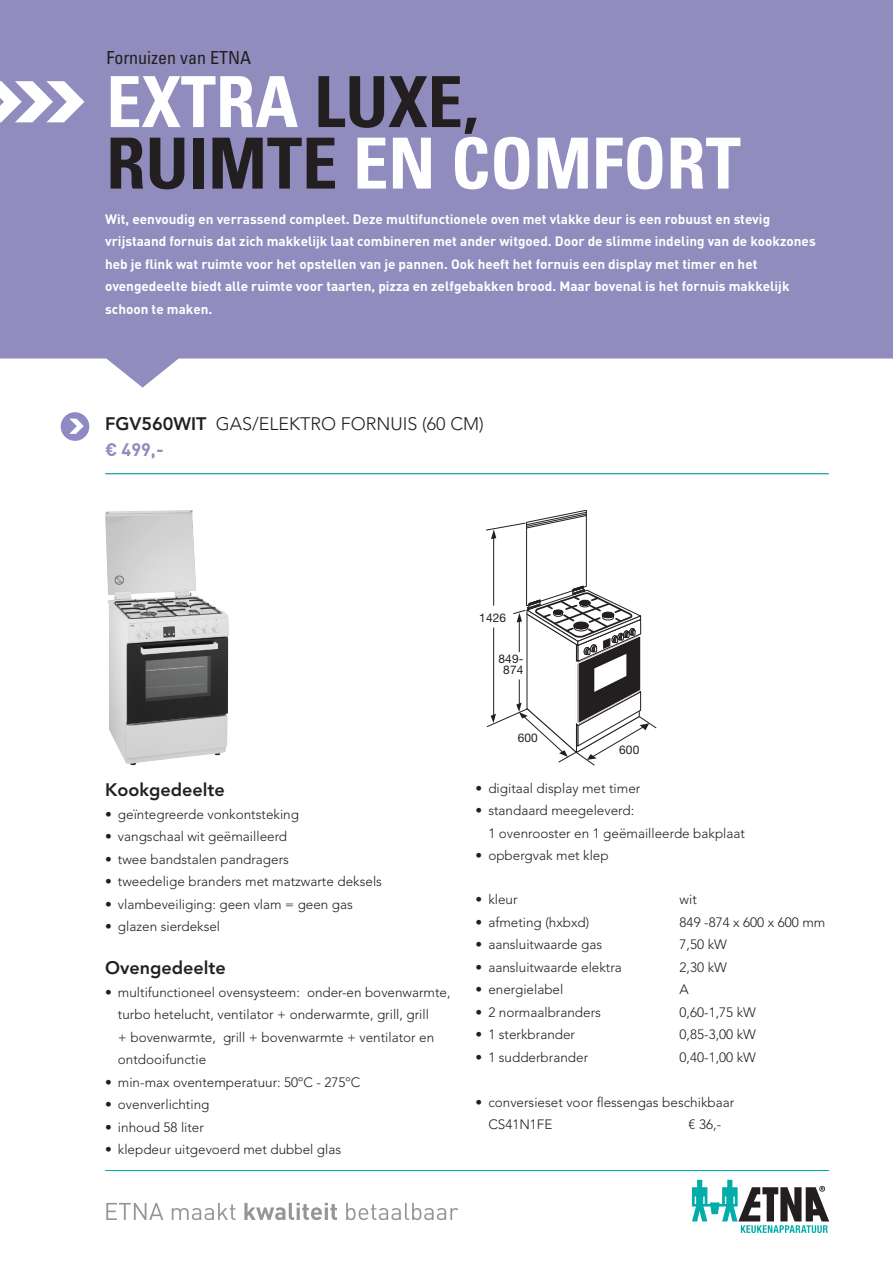
<style>
.page{position:relative;width:893px;height:1263px;background:#fff}
.page>*{position:absolute;margin:0;border:0;box-sizing:border-box;transform-origin:0 0}
.t1{font:700 condensed 70.5px/61.5px "Univers LT Std";color:#fff}
.Kop_technische_speci{font:300 18px "Avenir LT Std";color:#231f20}
.producttekst_tussenk{font:800 18px "Avenir LT Std";color:#231f20}
.t2{font:condensed 18px "Univers LT Std";color:#231f20}
.prijs{font:700 18px "DIN";color:#918cbe}
.t3{font:300 13.5px/22.5px "Avenir LT Std";color:#231f20}
.sfeertekst{font:700 13.5px/22.5px "DIN";color:#fff}
.t4{font:12px/12px "Helvetica Neue";letter-spacing:.01em;color:#231f20;text-align:center}
.s1{color:#231f20}
.s2{font-weight:800}
</style>
<div class="page">
<div style="left:61px;top:412px;width:28px;height:29px;background:#908ac2;border-radius:50%"></div>
<svg style="left:69px;top:419px;width:15px;height:15px"></svg>
<svg style="left:692px;top:1180px;width:137px;height:53px"></svg>
<svg style="left:106px;top:1203px;width:57px;height:17px"></svg>
<svg style="left:172px;top:1203px;width:63px;height:17px"></svg>
<svg style="left:244px;top:1203px;width:93px;height:17px"></svg>
<svg style="left:346px;top:1203px;width:112px;height:17px"></svg>
<svg style="left:0;top:0;width:893px;height:388px;background:#9994c2"></svg>
<svg style="left:0;top:81px;width:84px;height:41px"></svg>
<hr style="left:106px;top:473px;width:723px;height:1px;background:#918cbe">
<hr style="left:106px;top:1170px;width:723px;height:1px;background:#918cbe">
<hr style="left:105px;top:473px;width:723px;height:1px;background:#00ada8">
<hr style="left:105px;top:1170px;width:723px;height:1px;background:#00ada8">
<img style="left:105px;top:510px;width:124px;height:255px">
<svg style="left:486px;top:510px;width:170px;height:255px"></svg>
<h2 class="t2" style="left:106px;top:46px;width:146px">Fornuizen van ETNA</h2>
<h1 class="t1" style="left:106px;top:71px;width:636px">EXTRA <span class="s1">LUXE,<br>RUIMTE</span> EN COMFORT</h1>
<p class="sfeertekst" style="left:105px;top:207px;width:712px">Wit, eenvoudig en verrassend compleet. Deze multifunctionele oven met vlakke deur is een robuust en stevig vrijstaand fornuis dat zich makkelijk laat combineren met ander witgoed. Door de slimme indeling van de kookzones heb je flink wat ruimte voor het opstellen van je pannen. Ook heeft het fornuis een display met timer en het ovengedeelte biedt alle ruimte voor taarten, pizza en zelfgebakken brood. Maar bovenal is het fornuis makkelijk schoon te maken.</p>
<p class="Kop_technische_speci" style="left:105px;top:413px;width:380px"><span class="s2">FGV560WIT</span> GAS/ELEKTRO FORNUIS (60 CM)</p>
<p class="prijs" style="left:105px;top:438px;width:60px">€ 499,-</p>
<p class="t4" style="left:479px;top:612px;width:28px">1426</p>
<p class="t4" style="left:498px;top:652px;width:26px">849-<br>874</p>
<p class="producttekst_tussenk" style="left:105px;top:779px;width:121px">Kookgedeelte</p>
<p class="t3" style="left:105px;top:803px;width:195px">• geïntegreerde vonkontsteking</p>
<p class="t3" style="left:105px;top:825px;width:184px">• vangschaal wit geëmailleerd</p>
<p class="t3" style="left:105px;top:848px;width:185px">• twee bandstalen pandragers</p>
<p class="t3" style="left:105px;top:870px;width:278px">• tweedelige branders met matzwarte deksels</p>
<p class="t3" style="left:105px;top:893px;width:249px">• vlambeveiliging: geen vlam = geen gas</p>
<p class="t3" style="left:105px;top:915px;width:117px">• glazen sierdeksel</p>
<p class="producttekst_tussenk" style="left:105px;top:957px;width:122px">Ovengedeelte</p>
<p class="t3" style="left:118px;top:981px;width:334px;text-indent:-13px">• multifunctioneel ovensysteem: onder-en bovenwarmte, turbo hetelucht, ventilator + onderwarmte, grill, grill<br>+ bovenwarmte, grill + bovenwarmte + ventilator en ontdooifunctie</p>
<p class="t3" style="left:105px;top:1071px;width:257px">• min-max oventemperatuur: 50ºC - 275ºC</p>
<p class="t3" style="left:105px;top:1093px;width:106px">• ovenverlichting</p>
<p class="t3" style="left:105px;top:1116px;width:100px">• inhoud 58 liter</p>
<p class="t3" style="left:105px;top:1138px;width:238px">• klepdeur uitgevoerd met dubbel glas</p>
<p class="t4" style="left:518px;top:732px;width:22px">600</p>
<p class="t4" style="left:619px;top:743px;width:22px">600</p>
<p class="t3" style="left:476px;top:777px;width:166px">• digitaal display met timer</p>
<p class="t3" style="left:488px;top:799px;width:258px;text-indent:-13px">• standaard meegeleverd:<br>1 ovenrooster en 1 geëmailleerde bakplaat</p>
<p class="t3" style="left:476px;top:844px;width:135px">• opbergvak met klep</p>
<p class="t3" style="left:476px;top:888px;width:43px">• kleur</p>
<p class="t3" style="left:680px;top:888px;width:19px">wit</p>
<p class="t3" style="left:476px;top:911px;width:115px">• afmeting (hxbxd)</p>
<p class="t3" style="left:680px;top:911px;width:147px">849 -874 x 600 x 600 mm</p>
<p class="t3" style="left:476px;top:933px;width:128px">• aansluitwaarde gas</p>
<p class="t3" style="left:680px;top:933px;width:49px">7,50 kW</p>
<p class="t3" style="left:476px;top:956px;width:148px">• aansluitwaarde elektra</p>
<p class="t3" style="left:680px;top:956px;width:49px">2,30 kW</p>
<p class="t3" style="left:476px;top:978px;width:89px">• energielabel</p>
<p class="t3" style="left:680px;top:978px;width:11px">A</p>
<p class="t3" style="left:476px;top:1001px;width:127px">• 2 normaalbranders</p>
<p class="t3" style="left:680px;top:1001px;width:78px">0,60-1,75 kW</p>
<p class="t3" style="left:476px;top:1023px;width:101px">• 1 sterkbrander</p>
<p class="t3" style="left:680px;top:1023px;width:78px">0,85-3,00 kW</p>
<p class="t3" style="left:476px;top:1046px;width:114px">• 1 sudderbrander</p>
<p class="t3" style="left:680px;top:1046px;width:78px">0,40-1,00 kW</p>
<p class="t3" style="left:488px;top:1091px;width:247px;text-indent:-13px">• conversieset voor flessengas beschikbaar<br>CS41N1FE</p>
<p class="t3" style="left:689px;top:1113px;width:34px">€ 36,-</p>
</div>
